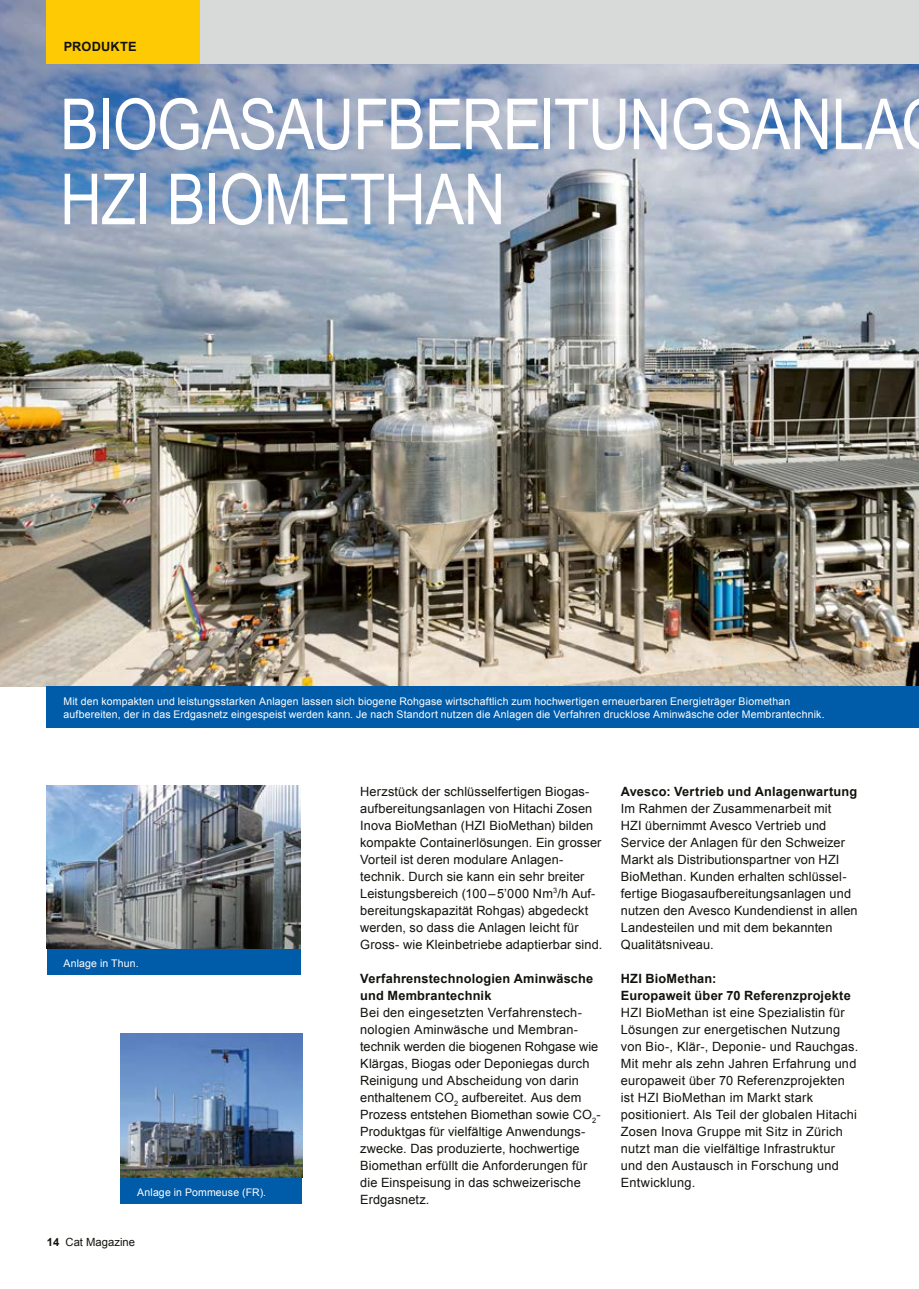
<style>
.page{position:relative;width:919px;height:1289px;background:#fff}
.page>*{position:absolute;margin:0;border:0;box-sizing:border-box;transform-origin:0 0}
.t1{font:70.5px/75px "Arial Narrow";letter-spacing:-.01em;color:#fff}
.t2{font:12.75px/17px "Arial";letter-spacing:.01em;color:#12120d}
.t3{font:700 12.75px/17px "Arial";letter-spacing:.015em;color:#12120d}
.t4{font:11.25px "Arial";color:#12120d}
.t5{font:10.5px/12.8px "Arial";letter-spacing:.015em;color:#fff}
.s1{font-weight:700}
</style>
<div class="page">
<img style="left:0;top:0;width:918px;height:686px">
<div style="left:200px;top:0;width:718px;height:64px;background:#d8dada"></div>
<div style="left:47px;top:0;width:153px;height:64px;background:#feca03"></div>
<img style="left:120px;top:1033px;width:182px;height:144px">
<img style="left:47px;top:785px;width:253px;height:163px">
<div style="left:47px;top:686px;width:871px;height:41px;background:#005ba8"></div>
<div style="left:47px;top:948px;width:253px;height:26px;background:#005ba8"></div>
<div style="left:120px;top:1177px;width:182px;height:26px;background:#005ba8"></div>
<p class="t3" style="left:64px;top:39px;width:74px">PRODUKTE</p>
<h1 class="t1" style="left:60px;top:84px;width:844px">BIOGASAUFBEREITUNGSANLA<br>HZI BIOMETHAN</h1>
<p class="t5" style="left:63px;top:695px;width:762px">Mit den kompakten und leistungsstarken Anlagen lassen sich biogene Rohgase wirtschaftlich zum hochwertigen erneuerbaren Energieträger Biomethan aufbereiten, der in das Erdgasnetz eingespeist werden kann. Je nach Standort nutzen die Anlagen die Verfahren drucklose Aminwäsche oder Membrantechnik.</p>
<p class="t5" style="left:63px;top:957px;width:77px">Anlage in Thun.</p>
<p class="t5" style="left:137px;top:1186px;width:130px">Anlage in Pommeuse (FR).</p>
<p class="t4" style="left:47px;top:1235px;width:90px"><span class="s1">1 4</span> Cat Magazine</p>
<p class="t2" style="left:360px;top:782px;width:243px">Herzstück der schlüsselfertigen Biogas&shy;aufbereitungsanlagen von Hitachi Zosen Inova BioMethan (HZI BioMethan) bilden kompakte Containerlösungen. Ein grosser Vorteil ist deren modulare Anlagen&shy;technik. Durch sie kann ein sehr breiter Leistungsbereich (100 – 5ʼ000 Nm<sup>3</sup>/h Auf&shy;bereitungskapazität Rohgas) abgedeckt werden, so dass die Anlagen leicht für Gross- wie Kleinbetriebe adaptierbar sind.</p>
<p class="t3" style="left:360px;top:970px;width:234px">Verfahrenstechnologien Aminwäsche und Membrantechnik</p>
<p class="t2" style="left:360px;top:1003px;width:242px">Bei den eingesetzten Verfahrenstech&shy;nologien Aminwäsche und Membran&shy;technik werden die biogenen Rohgase wie Klärgas, Biogas oder Deponiegas durch Reinigung und Abscheidung von darin enthaltenem CO<sub>2</sub> aufbereitet. Aus dem Prozess entstehen Biomethan sowie CO<sub>2</sub>- Produktgas für vielfältige Anwendungs&shy;zwecke. Das produzierte, hochwertige Biomethan erfüllt die Anforderungen für die Einspeisung in das schweizerische Erdgasnetz.</p>
<p class="t3" style="left:621px;top:783px;width:238px">Avesco: Vertrieb und Anlagenwartung</p>
<p class="t2" style="left:621px;top:799px;width:238px">Im Rahmen der Zusammenarbeit mit<br>HZI übernimmt Avesco Vertrieb und Service der Anlagen für den Schweizer Markt als Distributionspartner von HZI BioMethan. Kunden erhalten schlüssel&shy;fertige Biogasaufbereitungsanlagen und nutzen den Avesco Kundendienst in allen Landesteilen und mit dem bekannten Qualitätsniveau.</p>
<p class="t3" style="left:621px;top:970px;width:231px">HZI BioMethan:<br>Europaweit über 70 Referenzprojekte</p>
<p class="t2" style="left:621px;top:1003px;width:239px">HZI BioMethan ist eine Spezialistin für Lösungen zur energetischen Nutzung von Bio-, Klär-, Deponie- und Rauchgas.<br>Mit mehr als zehn Jahren Erfahrung und europaweit über 70 Referenzprojekten ist HZI BioMethan im Markt stark positioniert. Als Teil der globalen Hitachi Zosen Inova Gruppe mit Sitz in Zürich nutzt man die vielfältige Infrastruktur und den Austausch in Forschung und Entwicklung.</p>
</div>
